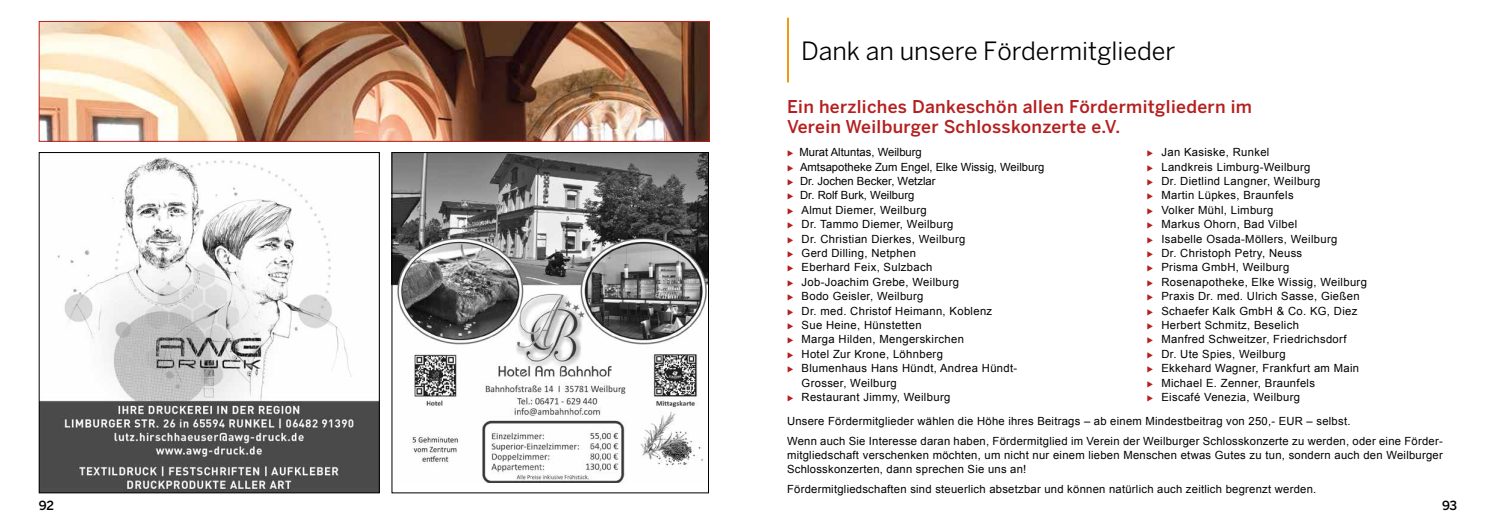
<style>
.page{position:relative;width:1489px;height:525px;background:#fff}
.page>*{position:absolute;margin:0;border:0;box-sizing:border-box;transform-origin:0 0}
.t1{font:25px "Benton Sans";color:#000}
.t2{font:500 17.5px/20px "Benton Sans";letter-spacing:.02em;color:#b51f1f}
.t3{font:500 12.5px "Benton Sans";color:#000}
.t4{font:11.25px/14.4px "Arial";letter-spacing:.03em;color:#000}
.t5{font:11.25px "Arial";color:#000}
.s1{color:#b51f1f}
</style>
<div class="page">
<hr style="left:787px;top:18px;width:1px;height:64px;background:#f39200">
<img style="left:394px;top:154px;width:312px;height:328px">
<div style="left:392px;top:152px;width:316px;height:341px;border:1px solid #000"></div>
<img style="left:41px;top:157px;width:336px;height:334px">
<div style="left:39px;top:152px;width:340px;height:341px;border:1px solid #000"></div>
<img style="left:41px;top:23px;width:666px;height:116px">
<div style="left:39px;top:21px;width:670px;height:120px;border:1px solid #b51f1f"></div>
<h1 class="t1" style="left:801px;top:36px;width:376px">Dank an unsere Fördermitglieder</h1>
<h2 class="t2" style="left:787px;top:96px;width:466px">Ein herzliches Dankeschön allen Fördermitgliedern im<br>Verein Weilburger Schlosskonzerte e.V.</h2>
<p class="t5" style="left:787px;top:145px;width:136px"><span class="s1">◆</span> Murat Altuntas, Weilburg</p>
<p class="t5" style="left:787px;top:159px;width:259px"><span class="s1">◆</span> Amtsapotheke Zum Engel, Elke Wissig, Weilburg</p>
<p class="t5" style="left:787px;top:174px;width:150px"><span class="s1">◆</span> Dr. Jochen Becker, Wetzlar</p>
<p class="t5" style="left:787px;top:188px;width:129px"><span class="s1">◆</span> Dr. Rolf Burk, Weilburg</p>
<p class="t4" style="left:787px;top:203px;width:141px"><span class="s1">◆</span> Almut Diemer, Weilburg</p>
<p class="t4" style="left:787px;top:217px;width:168px"><span class="s1">◆</span> Dr. Tammo Diemer, Weilburg</p>
<p class="t4" style="left:787px;top:231px;width:180px"><span class="s1">◆</span> Dr. Christian Dierkes, Weilburg</p>
<p class="t4" style="left:787px;top:246px;width:130px"><span class="s1">◆</span> Gerd Dilling, Netphen</p>
<p class="t4" style="left:787px;top:260px;width:147px"><span class="s1">◆</span> Eberhard Feix, Sulzbach</p>
<p class="t4" style="left:787px;top:274px;width:173px"><span class="s1">◆</span> Job-Joachim Grebe, Weilburg</p>
<p class="t4" style="left:787px;top:289px;width:138px"><span class="s1">◆</span> Bodo Geisler, Weilburg</p>
<p class="t4" style="left:787px;top:303px;width:207px"><span class="s1">◆</span> Dr. med. Christof Heimann, Koblenz</p>
<p class="t4" style="left:787px;top:318px;width:136px"><span class="s1">◆</span> Sue Heine, Hünstetten</p>
<p class="t4" style="left:787px;top:332px;width:178px"><span class="s1">◆</span> Marga Hilden, Mengerskirchen</p>
<p class="t4" style="left:787px;top:346px;width:157px"><span class="s1">◆</span> Hotel Zur Krone, Löhnberg</p>
<p class="t4" style="left:801px;top:361px;width:217px;text-indent:-15px"><span class="s1">◆</span> Blumenhaus Hans Hündt, Andrea Hündt-<br>Grosser, Weilburg</p>
<p class="t4" style="left:787px;top:389px;width:165px"><span class="s1">◆</span> Restaurant Jimmy, Weilburg</p>
<p class="t4" style="left:1146px;top:145px;width:124px"><span class="s1">◆</span> Jan Kasiske, Runkel</p>
<p class="t4" style="left:1146px;top:159px;width:165px"><span class="s1">◆</span> Landkreis Limburg-Weilburg</p>
<p class="t4" style="left:1146px;top:174px;width:175px"><span class="s1">◆</span> Dr. Dietlind Langner, Weilburg</p>
<p class="t4" style="left:1146px;top:188px;width:148px"><span class="s1">◆</span> Martin Lüpkes, Braunfels</p>
<p class="t4" style="left:1146px;top:203px;width:128px"><span class="s1">◆</span> Volker Mühl, Limburg</p>
<p class="t4" style="left:1146px;top:217px;width:152px"><span class="s1">◆</span> Markus Ohorn, Bad Vilbel</p>
<p class="t4" style="left:1146px;top:231px;width:192px"><span class="s1">◆</span> Isabelle Osada-Möllers, Weilburg</p>
<p class="t4" style="left:1146px;top:246px;width:157px"><span class="s1">◆</span> Dr. Christoph Petry, Neuss</p>
<p class="t4" style="left:1146px;top:260px;width:144px"><span class="s1">◆</span> Prisma GmbH, Weilburg</p>
<p class="t4" style="left:1146px;top:274px;width:221px"><span class="s1">◆</span> Rosenapotheke, Elke Wissig, Weilburg</p>
<p class="t4" style="left:1146px;top:289px;width:214px"><span class="s1">◆</span> Praxis Dr. med. Ulrich Sasse, Gießen</p>
<p class="t4" style="left:1146px;top:303px;width:212px"><span class="s1">◆</span> Schaefer Kalk GmbH &amp; Co. KG, Diez</p>
<p class="t4" style="left:1146px;top:318px;width:154px"><span class="s1">◆</span> Herbert Schmitz, Beselich</p>
<p class="t4" style="left:1146px;top:332px;width:201px"><span class="s1">◆</span> Manfred Schweitzer, Friedrichsdorf</p>
<p class="t4" style="left:1146px;top:346px;width:140px"><span class="s1">◆</span> Dr. Ute Spies, Weilburg</p>
<p class="t4" style="left:1146px;top:361px;width:214px"><span class="s1">◆</span> Ekkehard Wagner, Frankfurt am Main</p>
<p class="t4" style="left:1146px;top:375px;width:170px"><span class="s1">◆</span> Michael E. Zenner, Braunfels</p>
<p class="t4" style="left:787px;top:385px;width:565px;line-height:24.1px;text-indent:360px"><span class="s1">◆</span> Eiscafé Venezia, Weilburg<br>Unsere Fördermitglieder wählen die Höhe ihres Beitrags – ab einem Mindestbeitrag von 250,- EUR – selbst.</p>
<p class="t4" style="left:787px;top:433px;width:657px;text-align:justify">Wenn auch Sie Interesse daran haben, Fördermitglied im Verein der Weilburger Schlosskonzerte zu werden, oder eine Förder&shy;mitgliedschaft verschenken möchten, um nicht nur einem lieben Menschen etwas Gutes zu tun, sondern auch den Weilburger Schlosskonzerten, dann sprechen Sie uns an!</p>
<p class="t4" style="left:787px;top:482px;width:531px">Fördermitgliedschaften sind steuerlich absetzbar und können natürlich auch zeitlich begrenzt werden.</p>
<p class="t3" style="left:39px;top:497px;width:17px">92</p>
<p class="t3" style="left:1441px;top:497px;width:17px">93</p>
</div>
